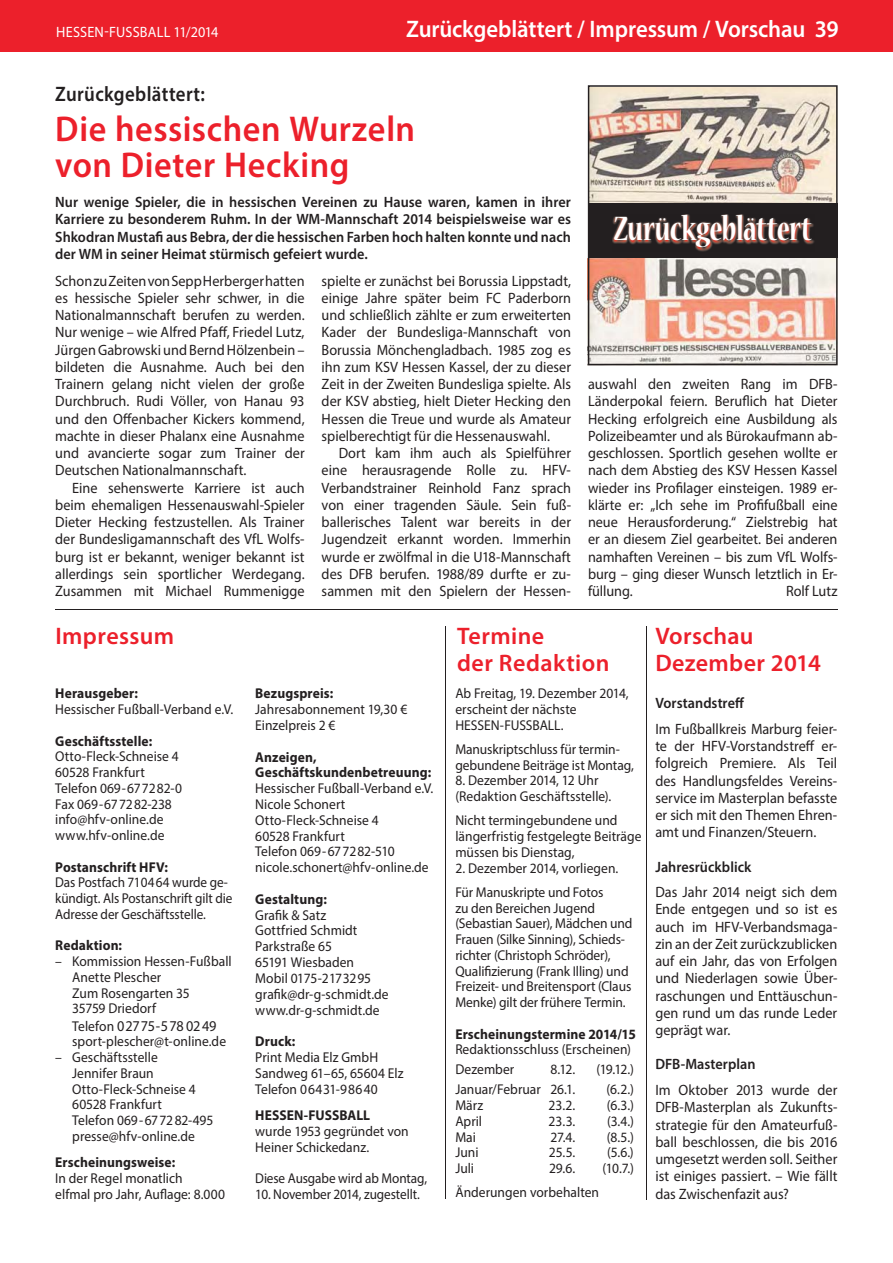
<style>
.page{position:relative;width:893px;height:1263px;background:#fff}
.page>*{position:absolute;margin:0;border:0;box-sizing:border-box;transform-origin:0 0}
.t1{font:700 condensed 37.5px "Nueva Std";letter-spacing:-.015em;color:#fff;scale:.9 1}
.t2{font:600 36px/36px "Myriad Pro";letter-spacing:.015em;color:#ec202b;scale:.95 1}
.t3{font:600 24px/27px "Myriad Pro";letter-spacing:.02em;color:#ec202b}
.t4{font:600 24px "Myriad Pro";letter-spacing:-.005em;color:#fff;scale:.95 1}
.t5{font:600 21px "Myriad Pro";letter-spacing:.02em;color:#231f20;scale:.9 1}
.t6{font:15px/17.2px "Myriad Pro";color:#231f20;text-align:justify;scale:.95 1}
.t7{font:600 15px/17.2px "Myriad Pro";color:#231f20;text-align:justify;scale:.95 1}
.t8{font:15px "Myriad Pro";letter-spacing:.01em;color:#fff;scale:.95 1}
.t9{font:15px "Myriad Pro";letter-spacing:-.02em;color:#231f20;scale:.95 1}
.t10{font:14.25px/15.8px "Myriad Pro";color:#231f20;scale:.95 1}
.t11{font:700 14.25px/15.8px "Myriad Pro";letter-spacing:.01em;color:#231f20;scale:.95 1}
.t12{font:14.25px/15.8px "Myriad Pro";color:#231f20;scale:.93 1}
.s1{font-size:14.25px}
</style>
<div class="page">
<div style="left:0;top:0;width:893px;height:51px;background:#ec202b"></div>
<hr style="left:445px;top:626px;width:1px;height:573px;background:#231f20">
<hr style="left:646px;top:626px;width:1px;height:573px;background:#231f20">
<hr style="left:55px;top:609px;width:782px;height:1px;background:#231f20">
<img style="left:588px;top:85px;width:249px;height:280px">
<p class="t8" style="left:56px;top:26px;width:172px">HESSEN-FUSSBALL 11/2014</p>
<h3 class="t4" style="left:406px;top:20px;width:457px">Zurückgeblättert / Impressum / Vorschau 39</h3>
<h3 class="t5" style="left:55px;top:86px;width:168px">Zurückgeblättert:</h3>
<h2 class="t2" style="left:55px;top:114px;width:380px">Die hessischen Wurzeln von Dieter Hecking</h2>
<p class="t7" style="left:55px;top:195px;width:544px">Nur wenige Spieler, die in hessischen Vereinen zu Hause waren, kamen in ihrer Karriere zu besonderem Ruhm. In der WM-Mannschaft 2014 beispielsweise war es Shkodran Mustafi aus Bebra, der die hessischen Farben hoch halten konnte und nach der WM in seiner Heimat stürmisch gefeiert wurde.</p>
<p class="t6" style="left:55px;top:273px;width:264px">Schon zu Zeiten von Sepp Herberger hatten es hessische Spieler sehr schwer, in die Nationalmannschaft berufen zu werden.<br>Nur wenige – wie Alfred Pfaff, Friedel Lutz, Jürgen Gabrowski und Bernd Hölzenbein – bildeten die Ausnahme. Auch bei den Trainern gelang nicht vielen der große Durchbruch. Rudi Völler, von Hanau 93 und den Offenbacher Kickers kommend, machte in dieser Phalanx eine Ausnahme und avancierte sogar zum Trainer der Deutschen Nationalmannschaft.</p>
<p class="t6" style="left:55px;top:480px;width:264px;text-indent:17px">Eine sehenswerte Karriere ist auch beim ehemaligen Hessenauswahl-Spieler Dieter Hecking festzustellen. Als Trainer der Bundesligamannschaft des VfL Wolfs&shy;burg ist er bekannt, weniger bekannt ist allerdings sein sportlicher Werdegang.<br>Zusammen mit Michael Rummenigge</p>
<p class="t6" style="left:322px;top:273px;width:264px">spielte er zunächst bei Borussia Lippstadt, einige Jahre später beim FC Paderborn und schließlich zählte er zum erweiterten Kader der Bundesliga-Mannschaft von Borussia Mönchengladbach. 1985 zog es ihn zum KSV Hessen Kassel, der zu dieser Zeit in der Zweiten Bundesliga spielte. Als der KSV abstieg, hielt Dieter Hecking den Hessen die Treue und wurde als Amateur spielberechtigt für die Hessenauswahl.</p>
<p class="t6" style="left:322px;top:445px;width:264px;text-indent:17px">Dort kam ihm auch als Spielführer eine herausragende Rolle zu. HFV-Verbandstrainer Reinhold Fanz sprach von einer tragenden Säule. Sein fuß&shy;ballerisches Talent war bereits in der Jugendzeit erkannt worden. Immerhin wurde er zwölfmal in die U18-Mannschaft des DFB berufen. 1988/89 durfte er zu&shy;sammen mit den Spielern der Hessen-</p>
<h1 class="t1" style="left:614px;top:206px;width:221px">Zurückgeblättert</h1>
<p class="t6" style="left:588px;top:376px;width:264px">auswahl den zweiten Rang im DFB-Länderpokal feiern. Beruflich hat Dieter Hecking erfolgreich eine Ausbildung als Polizeibeamter und als Bürokaufmann ab&shy;geschlossen. Sportlich gesehen wollte er nach dem Abstieg des KSV Hessen Kassel wieder ins Profilager einsteigen. 1989 er&shy;klärte er: „Ich sehe im Profifußball eine neue Herausforderung.“ Zielstrebig hat er an diesem Ziel gearbeitet. Bei anderen namhaften Vereinen – bis zum VfL Wolfs&shy;burg – ging dieser Wunsch letztlich in Er&shy;füllung.</p>
<p class="t6" style="left:786px;top:583px;width:56px">Rolf Lutz</p>
<h3 class="t3" style="left:55px;top:624px;width:120px">Impressum</h3>
<p class="t11" style="left:55px;top:687px;width:89px">Herausgeber:</p>
<p class="t10" style="left:55px;top:702px;width:189px">Hessischer Fußball-Verband e.V.</p>
<p class="t11" style="left:55px;top:734px;width:104px">Geschäftsstelle:</p>
<p class="t10" style="left:55px;top:750px;width:135px">Otto-Fleck-Schneise 4<br>60528 Frankfurt<br>Telefon 069-677282-0<br>Fax 069-677282-238 info@hfv-online.de www.hfv-online.de</p>
<p class="t11" style="left:55px;top:860px;width:120px">Postanschrift HFV:</p>
<p class="t12" style="left:55px;top:876px;width:192px">Das Postfach 710464 wurde ge&shy;kündigt. Als Postanschrift gilt die<br>Adresse der Geschäftsstelle.</p>
<p class="t11" style="left:55px;top:939px;width:72px">Redaktion:</p>
<p class="t10" style="left:72px;top:954px;width:169px;text-indent:-17px">– Kommission Hessen-Fußball<br>Anette Plescher<br>Zum Rosengarten 35<br>35759 Driedorf</p>
<p class="t9" style="left:72px;top:1020px;width:153px"><span class="s1">Telefon</span> 02775-578 02 49</p>
<p class="t10" style="left:72px;top:1035px;width:163px">sport-plescher@t-online.de</p>
<p class="t10" style="left:72px;top:1050px;width:150px;text-indent:-17px">– Geschäftsstelle<br>Jennifer Braun<br>Otto-Fleck-Schneise 4<br>60528 Frankfurt<br>Telefon 069-677282-495 presse@hfv-online.de</p>
<p class="t11" style="left:55px;top:1156px;width:128px">Erscheinungsweise:</p>
<p class="t10" style="left:55px;top:1171px;width:180px">In der Regel monatlich<br>elfmal pro Jahr, Auflage: 8.000</p>
<p class="t11" style="left:255px;top:687px;width:84px">Bezugspreis:</p>
<p class="t10" style="left:255px;top:702px;width:161px">Jahresabonnement 19,30 €<br>Einzelpreis 2 €</p>
<p class="t11" style="left:255px;top:750px;width:187px">Anzeigen,<br>Geschäftskundenbetreuung:</p>
<p class="t10" style="left:255px;top:781px;width:189px">Hessischer Fußball-Verband e.V.<br>Nicole Schonert<br>Otto-Fleck-Schneise 4<br>60528 Frankfurt<br>Telefon 069-677282-510 nicole.schonert@hfv-online.de</p>
<p class="t11" style="left:255px;top:892px;width:77px">Gestaltung:</p>
<p class="t10" style="left:255px;top:908px;width:142px">Grafik &amp; Satz<br>Gottfried Schmidt<br>Parkstraße 65<br>65191 Wiesbaden<br>Mobil 0175-2173295 grafik@dr-g-schmidt.de www.dr-g-schmidt.de</p>
<p class="t11" style="left:255px;top:1034px;width:44px">Druck:</p>
<p class="t10" style="left:255px;top:1050px;width:158px">Print Media Elz GmbH<br>Sandweg 61–65, 65604 Elz<br>Telefon 06431-98640</p>
<p class="t11" style="left:255px;top:1108px;width:122px">HESSEN-FUSSBALL</p>
<p class="t10" style="left:255px;top:1124px;width:163px">wurde 1953 gegründet von<br>Heiner Schickedanz.</p>
<p class="t12" style="left:255px;top:1171px;width:186px">Diese Ausgabe wird ab Montag,</p>
<p class="t12" style="left:255px;top:1187px;width:178px">10. November 2014, zugestellt.</p>
<h3 class="t3" style="left:457px;top:624px;width:154px">Termine<br>der Redaktion</h3>
<p class="t10" style="left:455px;top:687px;width:184px">Ab Freitag, 19. Dezember 2014, erscheint der nächste<br>HESSEN-FUSSBALL.</p>
<p class="t10" style="left:455px;top:742px;width:190px">Manuskriptschluss für termin&shy;gebundene Beiträge ist Montag,</p>
<p class="t10" style="left:455px;top:774px;width:166px">8. Dezember 2014, 12 Uhr (Redaktion Geschäftsstelle).</p>
<p class="t10" style="left:455px;top:814px;width:198px">Nicht termingebundene und längerfristig festgelegte Bei träge müssen bis Dienstag,</p>
<p class="t10" style="left:455px;top:857px;width:173px;line-height:24.3px">2. Dezember 2014, vorliegen.<br>Für Manuskripte und Fotos</p>
<p class="t10" style="left:455px;top:901px;width:188px">zu den Bereichen Jugend (Sebastian Sauer), Mädchen und<br>Frauen (Silke Sinning), Schieds&shy;richter (Christoph Schröder),<br>Qualifizierung (Frank Illing) und<br>Freizeit- und Breitensport (Claus<br>Menke) gilt der frühere Termin.</p>
<p class="t11" style="left:455px;top:1027px;width:192px">Erscheinungstermine 2014/15</p>
<p class="t10" style="left:455px;top:1040px;width:186px;line-height:20px">Redaktionsschluss (Erscheinen)<br>Dezember</p>
<p class="t10" style="left:550px;top:1063px;width:28px">8.12.</p>
<p class="t10" style="left:596px;top:1063px;width:41px">(19.12.)</p>
<p class="t10" style="left:455px;top:1083px;width:128px">Januar/Februar 26.1.</p>
<p class="t10" style="left:606px;top:1083px;width:30px">(6.2.)</p>
<p class="t10" style="left:455px;top:1098px;width:31px">März</p>
<p class="t10" style="left:548px;top:1098px;width:30px">23.2.</p>
<p class="t10" style="left:607px;top:1098px;width:30px">(6.3.)</p>
<p class="t10" style="left:455px;top:1114px;width:30px">April</p>
<p class="t10" style="left:548px;top:1114px;width:30px">23.3.</p>
<p class="t10" style="left:607px;top:1114px;width:30px">(3.4.)</p>
<p class="t10" style="left:455px;top:1130px;width:23px">Mai</p>
<p class="t10" style="left:550px;top:1130px;width:28px">27.4.</p>
<p class="t10" style="left:607px;top:1130px;width:30px">(8.5.)</p>
<p class="t10" style="left:455px;top:1146px;width:26px">Juni</p>
<p class="t10" style="left:549px;top:1146px;width:29px">25.5.</p>
<p class="t10" style="left:607px;top:1146px;width:29px">(5.6.)</p>
<p class="t10" style="left:455px;top:1161px;width:21px">Juli</p>
<p class="t10" style="left:549px;top:1161px;width:29px">29.6.</p>
<p class="t10" style="left:602px;top:1161px;width:34px">(10.7.)</p>
<p class="t10" style="left:455px;top:1186px;width:153px">Änderungen vorbehalten</p>
<h3 class="t3" style="left:655px;top:624px;width:167px">Vorschau<br>Dezember 2014</h3>
<p class="t7" style="left:655px;top:695px;width:95px">Vorstandstreff</p>
<p class="t6" style="left:655px;top:721px;width:193px">Im Fußballkreis Marburg feier&shy;te der HFV-Vorstandstreff er&shy;folgreich Premiere. Als Teil des Handlungsfeldes Vereins&shy;service im Masterplan befasste er sich mit den Themen Ehren&shy;amt und Finanzen/Steuern.</p>
<p class="t7" style="left:655px;top:859px;width:102px">Jahresrückblick</p>
<p class="t6" style="left:655px;top:885px;width:193px">Das Jahr 2014 neigt sich dem Ende entgegen und so ist es auch im HFV-Verbandsmaga&shy;zin an der Zeit zurückzublicken auf ein Jahr, das von Erfolgen und Niederlagen sowie Über&shy;raschungen und Enttäuschun&shy;gen rund um das runde Leder geprägt war.</p>
<p class="t7" style="left:655px;top:1057px;width:107px">DFB-Masterplan</p>
<p class="t6" style="left:655px;top:1082px;width:193px">Im Oktober 2013 wurde der DFB-Masterplan als Zukunfts&shy;strategie für den Amateurfuß&shy;ball beschlossen, die bis 2016 umgesetzt werden soll. Seither ist einiges passiert. – Wie fällt das Zwischenfazit aus?</p>
</div>
